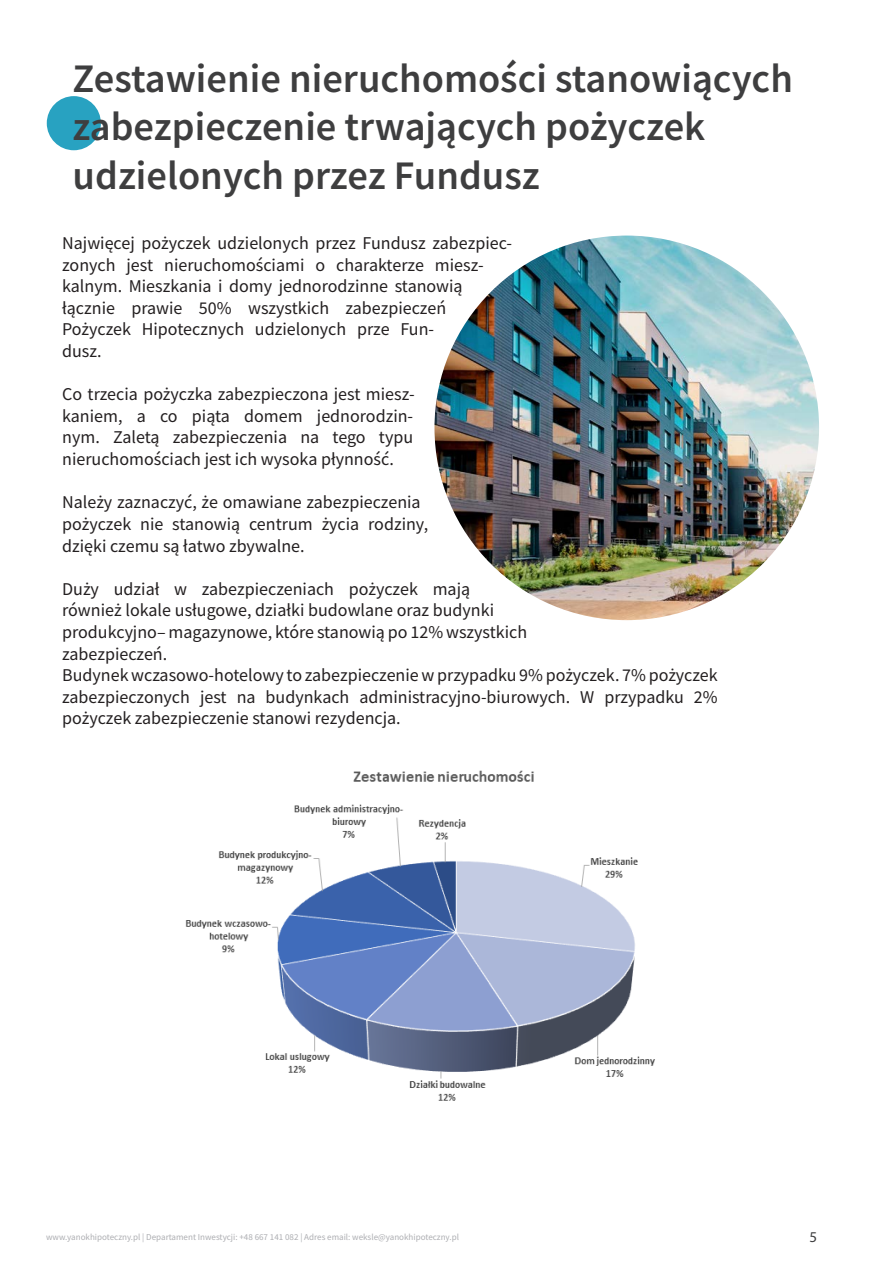
<style>
.page{position:relative;width:893px;height:1263px;background:#fff}
.page>*{position:absolute;margin:0;border:0;box-sizing:border-box;transform-origin:0 0}
.t1{font:600 40.5px/48.6px "Source Sans Pro";color:#3e3e3f}
.Text_3{font:18px/21.6px "Source Sans Pro";color:#231f20}
.t2{font:15px "Myriad Pro";color:#3e3e3f}
.t3{font:9px "Source Sans Pro";color:#adaeb2}
</style>
<div class="page">
<img style="left:434px;top:236px;width:385px;height:384px;border-radius:192px">
<div style="left:47px;top:96px;width:54px;height:54px;background:#28a2c1;border-radius:50%"></div>
<img style="left:185px;top:770px;width:470px;height:331px">
<p class="t1" style="left:73px;top:54px;width:722px">Zestawienie nieruchomości stanowiących zabezpieczenie trwających pożyczek udzielonych przez Fundusz</p>
<p class="Text_3" style="left:62px;top:232px;width:451px">Najwięcej pożyczek udzielonych przez Fundusz zabezpiec&shy;zonych jest nieruchomościami o charakterze miesz&shy;kalnym. Mieszkania i domy jednorodzinne stanowią łącznie prawie 50% wszystkich zabezpieczeń Pożyczek Hipotecznych udzielonych prze Fun-<br>dusz.</p>
<p class="Text_3" style="left:62px;top:383px;width:354px;text-align:justify">Co trzecia pożyczka zabezpieczona jest miesz&shy;kaniem, a co piąta domem jednorodzin&shy;nym. Zaletą zabezpieczenia na tego typu nieruchomościach jest ich wysoka płynność.</p>
<p class="Text_3" style="left:62px;top:491px;width:367px">Należy zaznaczyć, że omawiane zabezpieczenia pożyczek nie stanowią centrum życia rodziny, dzięki czemu są łatwo zbywalne.</p>
<p class="Text_3" style="left:62px;top:578px;width:466px">Duży udział w zabezpieczeniach pożyczek mają również lokale usługowe, działki budowlane oraz budynki produkcyjno– magazynowe, które stanowią po 12% wszystkich zabezpieczeń.</p>
<p class="Text_3" style="left:62px;top:664px;width:657px;text-align:justify">Budynek wczasowo-hotelowy to zabezpieczenie w przypadku 9% pożyczek. 7% pożyczek zabezpieczonych jest na budynkach administracyjno-biurowych. W przypadku 2% pożyczek zabezpieczenie stanowi rezydencja.</p>
<p class="t3" style="left:46px;top:1231px;width:414px">www.yanokhipoteczny.pl | Departament Inwestycji: +48 667 141 082 | Adres email: weksle@yanokhipoteczny.pl</p>
<p class="t2" style="left:809px;top:1228px;width:9px">5</p>
</div>
